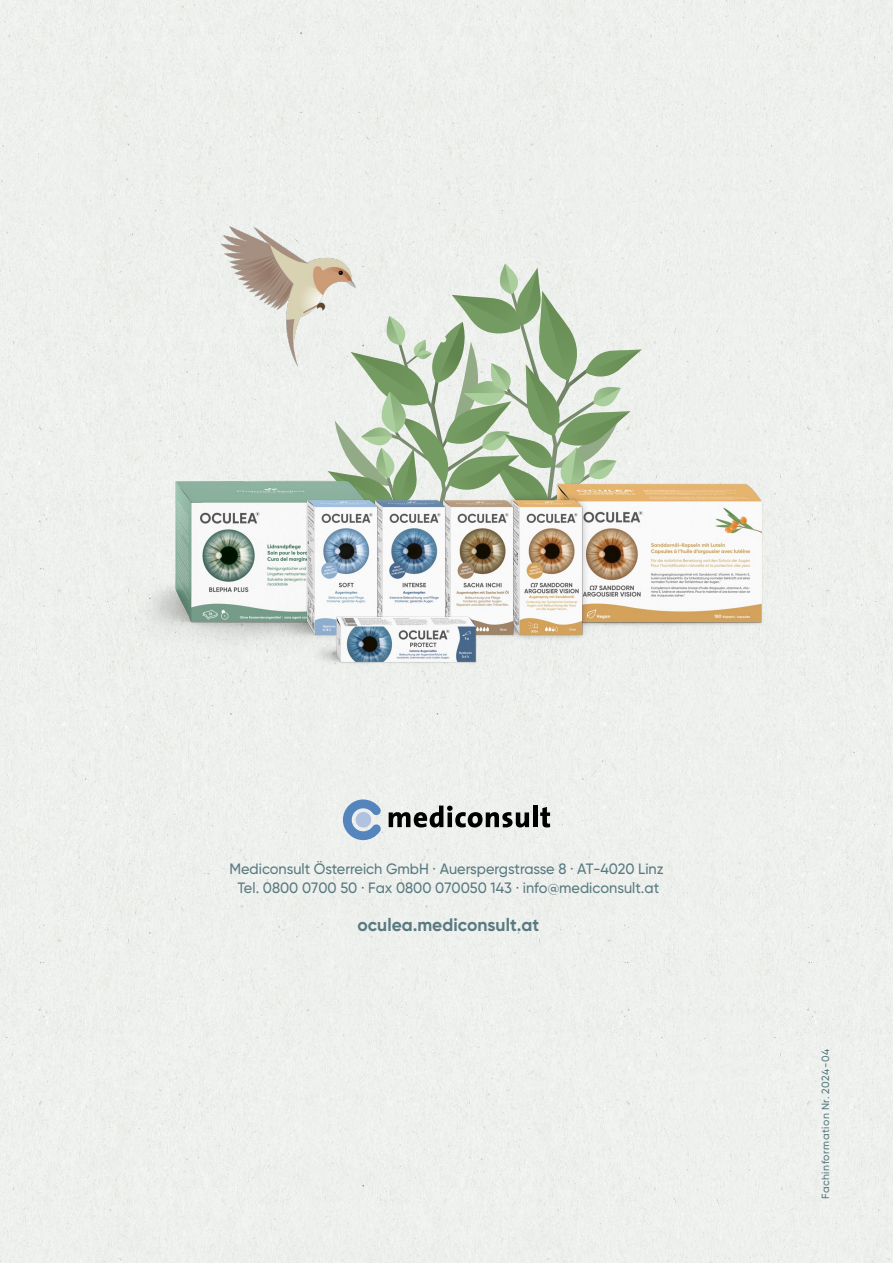
<style>
.page{position:relative;width:893px;height:1263px;background:#eef0ed}
.page>*{position:absolute;margin:0;border:0;box-sizing:border-box;transform-origin:0 0}
.t1{font:700 18px "Gilroy";color:#597a81}
.t2{font:500 15px/19.5px "Gilroy";color:#597a81;text-align:center}
.t3{font:500 10.5px "Gilroy";letter-spacing:.045em;color:#597a81}
</style>
<div class="page">
<img style="left:204px;top:204px;width:172px;height:172px">
<svg style="left:328px;top:264px;width:314px;height:115px"></svg>
<div style="left:77px;top:447px;width:85px;height:214px;background:#eef0ed"></div>
<img style="left:438px;top:291px;width:455px;height:404px">
<img style="left:650px;top:379px;width:68px;height:312px">
<img style="left:582px;top:379px;width:68px;height:312px">
<img style="left:162px;top:379px;width:351px;height:312px">
<img style="left:231px;top:406px;width:351px;height:312px">
<svg style="left:389px;top:805px;width:140px;height:22px"></svg>
<div style="left:533px;top:805px;width:5px;height:22px;background:#000"></div>
<svg style="left:540px;top:807px;width:10px;height:20px"></svg>
<svg style="left:343px;top:799px;width:38px;height:41px"></svg>
<div style="left:356px;top:812px;width:15px;height:16px;background:#b1c1e0;border-radius:50%"></div>
<p class="t2" style="left:229px;top:859px;width:436px">Mediconsult Österreich GmbH · Auerspergstrasse 8 · AT-4020 Linz<br>Tel. 0800 0700 50 · Fax 0800 070050 143 · info@mediconsult.at</p>
<p class="t1" style="left:358px;top:913px;width:183px">oculea.mediconsult.at</p>
<p class="t3" style="left:819px;top:1199px;width:151px;rotate:-90deg">Fachinformation Nr. 2024-04</p>
</div>
